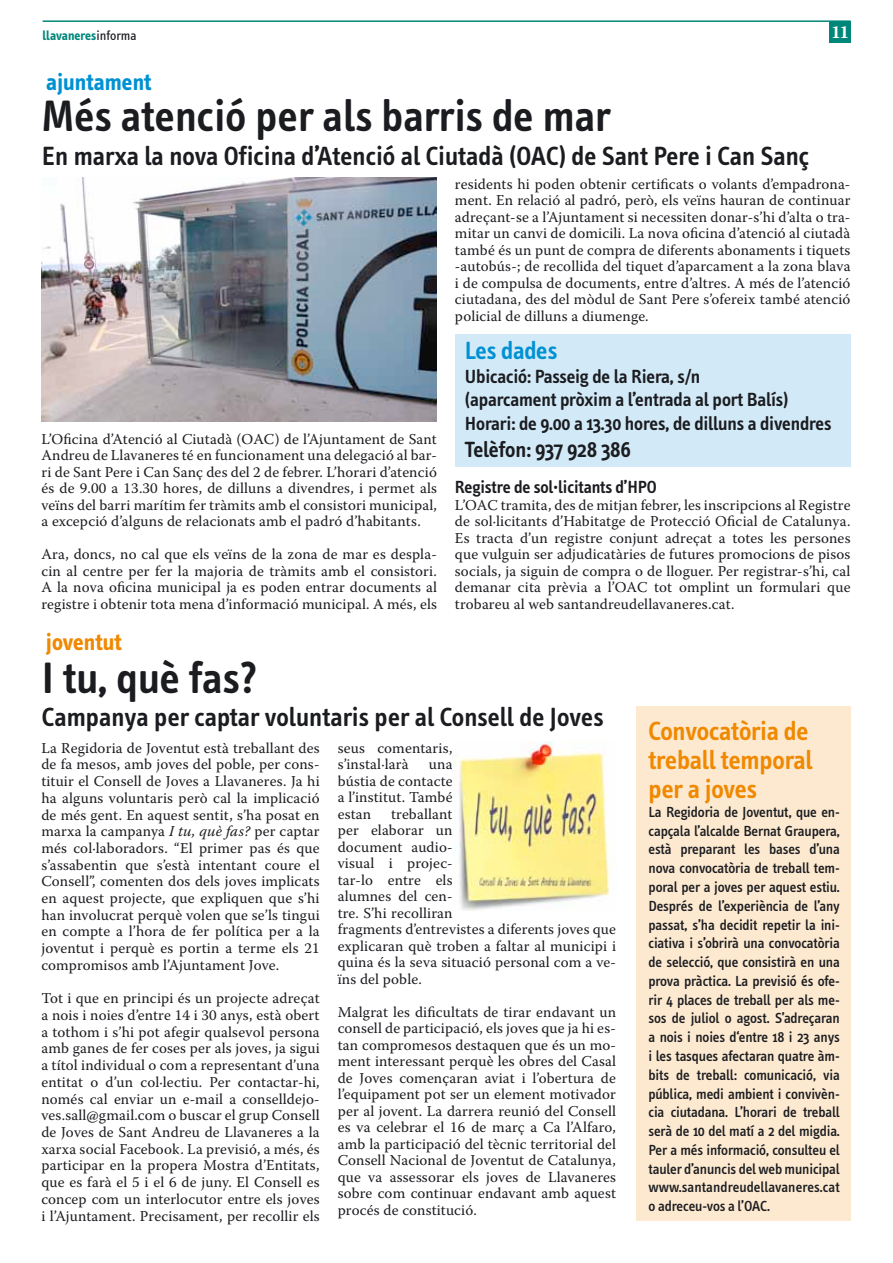
<style>
.page{position:relative;width:893px;height:1263px;background:#fff}
.page>*{position:absolute;margin:0;border:0;box-sizing:border-box;transform-origin:0 0}
.t1{font:600 45px "Info Text";color:#1b1c20}
.t2{font:600 27px "Info Text";color:#1b1c20}
.t3{font:600 27px/29.2px "Info Text";letter-spacing:-.01em;color:#f08800}
.t4{font:600 25.5px "Info Text";letter-spacing:-.01em;color:#0091d3}
.t5{font:700 24px "Info Text";color:#0091d3}
.t6{font:700 24px "Info Text";color:#f08800}
.t7{font:600 22.5px "Info Text";letter-spacing:-.01em;color:#1b1c20}
.t8{font:600 19.5px/23.4px "Info Text";letter-spacing:-.01em;color:#1b1c20}
.t9{font:600 18px "Info Text";letter-spacing:-.01em;color:#1b1c20}
.t10{font:700 18px "Warnock Pro";color:#fff}
.t11{font:15px/16.5px "Warnock Pro";letter-spacing:.01em;color:#1b1c20;text-align:justify}
.t12{font:500 15px/18.8px "Info Text";color:#1b1c20;text-align:justify}
.t13{font:700 13.5px "Info Text";color:#00877a}
.s1{font-weight:400;color:#1b1c20}
.s2{font-style:italic}
</style>
<div class="page">
<hr style="left:43px;top:20px;width:808px;height:2px;background:#00877a">
<div style="left:829px;top:21px;width:21px;height:22px;background:#00877a"></div>
<div style="left:636px;top:706px;width:215px;height:514px;background:#fce9d0"></div>
<div style="left:455px;top:334px;width:395px;height:132px;background:#d2e9f7"></div>
<img style="left:41px;top:178px;width:396px;height:243px">
<img style="left:459px;top:742px;width:151px;height:168px">
<p class="t13" style="left:43px;top:28px;width:95px">llavaneres<span class="s1">informa</span></p>
<p class="t10" style="left:831px;top:22px;width:20px">11</p>
<h3 class="t5" style="left:46px;top:68px;width:107px">ajuntament</h3>
<h1 class="t1" style="left:42px;top:91px;width:570px">Més atenció per als barris de mar</h1>
<h2 class="t2" style="left:42px;top:141px;width:769px">En marxa la nova Oficina d’Atenció al Ciutadà (OAC) de Sant Pere i Can Sanç</h2>
<p class="t11" style="left:41px;top:430px;width:397px">L’Oficina d’Atenció al Ciutadà (OAC) de l’Ajuntament de Sant Andreu de Llavaneres té en funcionament una delegació al bar&shy;ri de Sant Pere i Can Sanç des del 2 de febrer. L’horari d’atenció és de 9.00 a 13.30 hores, de dilluns a divendres, i permet als veïns del barri marítim fer tràmits amb el consistori municipal, a excepció d’alguns de relacionats amb el padró d’habitants.</p>
<p class="t11" style="left:41px;top:546px;width:397px">Ara, doncs, no cal que els veïns de la zona de mar es despla&shy;cin al centre per fer la majoria de tràmits amb el consistori.<br>A la nova oficina municipal ja es poden entrar documents al registre i obtenir tota mena d’informació municipal. A més, els</p>
<h3 class="t6" style="left:46px;top:628px;width:77px">joventut</h3>
<h1 class="t1" style="left:42px;top:653px;width:217px">I tu, què fas?</h1>
<p class="t11" style="left:455px;top:175px;width:397px">residents hi poden obtenir certificats o volants d’empadrona&shy;ment. En relació al padró, però, els veïns hauran de continuar adreçant-se a l’Ajuntament si necessiten donar-s’hi d’alta o tra&shy;mitar un canvi de domicili. La nova oficina d’atenció al ciutadà també és un punt de compra de diferents abonaments i tiquets -autobús-; de recollida del tiquet d’aparcament a la zona blava i de compulsa de documents, entre d’altres. A més de l’atenció ciutadana, des del mòdul de Sant Pere s’ofereix també atenció policial de dilluns a diumenge.</p>
<h3 class="t4" style="left:465px;top:336px;width:94px">Les dades</h3>
<h3 class="t8" style="left:465px;top:365px;width:368px">Ubicació: Passeig de la Riera, s/n<br>(aparcament pròxim a l’entrada al port Balís)<br>Horari: de 9.00 a 13.30 hores, de dilluns a divendres</h3>
<h3 class="t7" style="left:465px;top:436px;width:168px">Telèfon: 937 928 386</h3>
<p class="t9" style="left:455px;top:477px;width:204px">Registre de sol·licitants d’HPO</p>
<p class="t11" style="left:455px;top:496px;width:397px">L’OAC tramita, des de mitjan febrer, les inscripcions al Registre de sol·licitants d’Habitatge de Protecció Oficial de Catalunya.<br>Es tracta d’un registre conjunt adreçat a totes les persones que vulguin ser adjudicatàries de futures promocions de pisos socials, ja siguin de compra o de lloguer. Per registrar-s’hi, cal demanar cita prèvia a l’OAC tot omplint un formulari que trobareu al web santandreudellavaneres.cat.</p>
<h2 class="t2" style="left:42px;top:702px;width:563px">Campanya per captar voluntaris per al Consell de Joves</h2>
<p class="t11" style="left:41px;top:739px;width:280px">La Regidoria de Joventut està treballant des de fa mesos, amb joves del poble, per cons&shy;tituir el Consell de Joves a Llavaneres. Ja hi ha alguns voluntaris però cal la implicació de més gent. En aquest sentit, s’ha posat en marxa la campanya <span class="s2">I tu, què fas?</span> per captar més col·laboradors. “El primer pas és que s’assabentin que s’està intentant coure el Consell”, comenten dos dels joves implicats en aquest projecte, que expliquen que s’hi han involucrat perquè volen que se’ls tingui en compte a l’hora de fer política per a la joventut i perquè es portin a terme els 21 compromisos amb l’Ajuntament Jove.</p>
<p class="t11" style="left:41px;top:990px;width:280px">Tot i que en principi és un projecte adreçat a nois i noies d’entre 14 i 30 anys, està obert a tothom i s’hi pot afegir qualsevol persona amb ganes de fer coses per als joves, ja sigui a títol individual o com a representant d’una entitat o d’un col·lectiu. Per contactar-hi, només cal enviar un e-mail a conselldejo&shy;ves.sall@gmail.com o buscar el grup Consell de Joves de Sant Andreu de Llavaneres a la xarxa social Facebook. La previsió, a més, és participar en la propera Mostra d’Entitats, que es farà el 5 i el 6 de juny. El Consell es concep com un interlocutor entre els joves i l’Ajuntament. Precisament, per recollir els</p>
<p class="t11" style="left:338px;top:739px;width:116px">seus comentaris, s’instal·larà</p>
<p class="t11" style="left:338px;top:756px;width:116px;text-indent:91px">una bústia de contacte a l’institut. També estan</p>
<p class="t11" style="left:338px;top:805px;width:280px;text-align:left;text-indent:53px">treballant<br>per elaborar un<br>document audio-<br>visual i projec-<br>tar-lo entre els<br>alumnes del cen-<br>tre. S’hi recolliran<br>fragments d’entrevistes a diferents joves que explicaran què troben a faltar al municipi i quina és la seva situació personal com a ve&shy;ïns del poble.</p>
<p class="t11" style="left:338px;top:1003px;width:280px">Malgrat les dificultats de tirar endavant un consell de participació, els joves que ja hi es&shy;tan compromesos destaquen que és un mo&shy;ment interessant perquè les obres del Casal de Joves començaran aviat i l’obertura de l’equipament pot ser un element motivador per al jovent. La darrera reunió del Consell es va celebrar el 16 de març a Ca l’Alfaro, amb la participació del tècnic territorial del Consell Nacional de Joventut de Catalunya, que va assessorar els joves de Llavaneres sobre com continuar endavant amb aquest procés de constitució.</p>
<h2 class="t3" style="left:648px;top:716px;width:166px">Convocatòria de treball temporal per a joves</h2>
<p class="t12" style="left:648px;top:803px;width:193px">La Regidoria de Joventut, que en&shy;capçala l’alcalde Bernat Graupera, està preparant les bases d’una nova convocatòria de treball tem&shy;poral per a joves per aquest estiu.<br>Després de l’experiència de l’any passat, s’ha decidit repetir la ini&shy;ciativa i s’obrirà una convocatòria de selecció, que consistirà en una prova pràctica. La previsió és ofe&shy;rir 4 places de treball per als me&shy;sos de juliol o agost. S’adreçaran a nois i noies d‘entre 18 i 23 anys i les tasques afectaran quatre àm&shy;bits de treball: comunicació, via pública, medi ambient i convivèn&shy;cia ciutadana. L’horari de treball serà de 10 del matí a 2 del migdia.<br>Per a més informació, consulteu el tauler d’anuncis del web municipal www.santandreudellavaneres.cat o adreceu-vos a l’OAC.</p>
</div>
